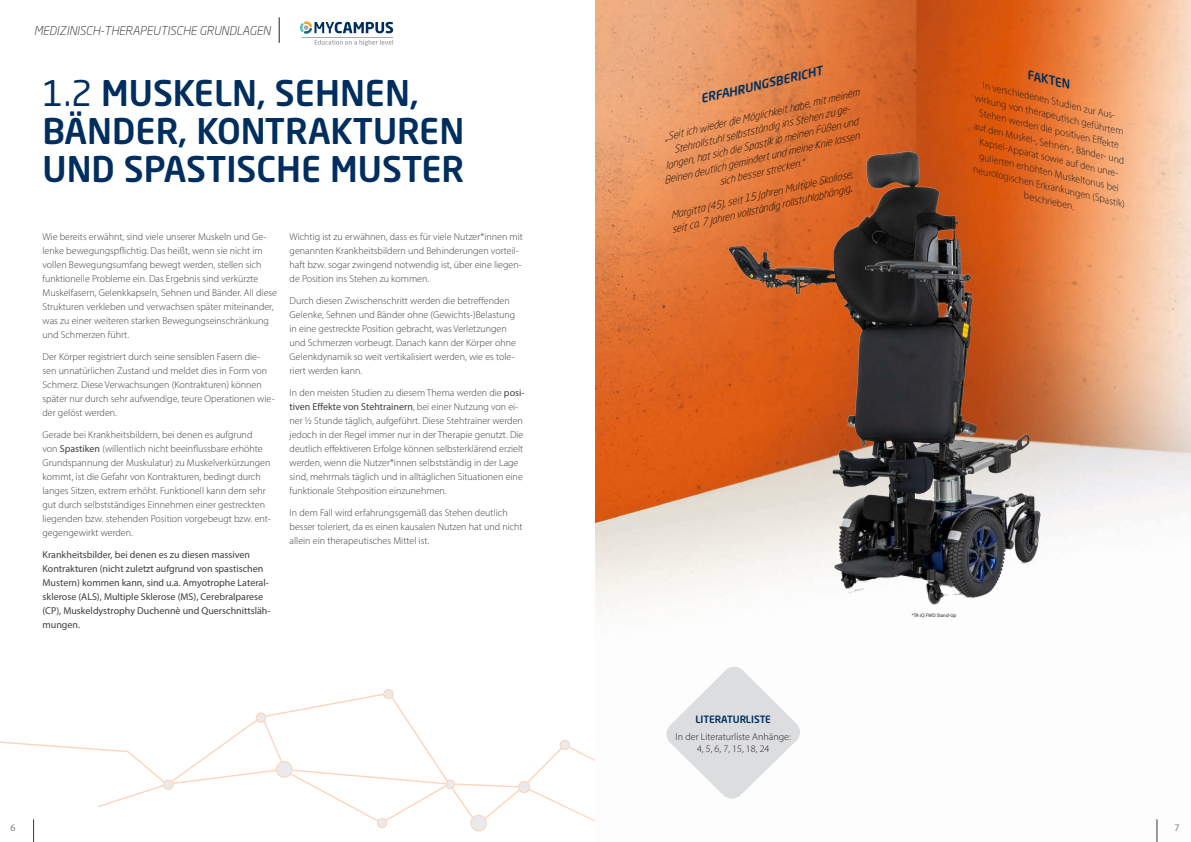
<style>
.page{position:relative;width:1191px;height:842px;background:#fff}
.page>*{position:absolute;margin:0;border:0;box-sizing:border-box;transform-origin:0 0}
.headline{font:500 35px/38px "Neo Sans W1 G";color:#002e5e}
.t1{font:italic 300 12px "Neo Sans W1 G";color:#231f20}
.t2{font:italic 500 12px "Neo Sans W1 G";color:#002e5e}
.t3{font:300 10px/14px "Myriad Pro";color:#3e3e3f}
.Default{font:italic 300 10px/14px "Neo Sans W1 G";color:#000}
.t4{font:10px/14px "Myriad Pro";color:#3e3e3f}
.Pa3{font:italic 300 10px "Myriad Pro";color:#231f20}
.t5{font:300 10px/12px "Myriad Pro";color:#231f20;text-align:center}
.t6{font:500 10px "Neo Sans W1 G";color:#002e5e}
.t7{font:10px "Myriad Pro";color:#808285}
.t8{font:5px "Myriad Pro";color:#231f20}
.s1{font-weight:400}
.s2{font-family:"Myriad Pro";font-weight:400}
</style>
<div class="page">
<svg style="left:0;top:714px;width:259px;height:111px"></svg>
<svg style="left:263px;top:693px;width:307px;height:139px"></svg>
<svg style="left:478px;top:743px;width:117px;height:89px"></svg>
<svg style="left:96px;top:768px;width:382px;height:57px"></svg>
<div style="left:384px;top:689px;width:9px;height:10px;background:#e9eaeb;border-radius:50%"></div>
<div style="left:383px;top:689px;width:11px;height:10px;border:1px solid #fdd4b9;border-radius:50%"></div>
<div style="left:471px;top:815px;width:15px;height:16px;background:#e9eaeb;border-radius:50%"></div>
<div style="left:470px;top:815px;width:17px;height:16px;border:1px solid #fdd4b9;border-radius:50%"></div>
<div style="left:446px;top:780px;width:8px;height:9px;background:#e9eaeb;border-radius:50%"></div>
<div style="left:445px;top:779px;width:10px;height:10px;border:1px solid #fdd4b9;border-radius:50%"></div>
<div style="left:519px;top:781px;width:10px;height:11px;background:#e9eaeb;border-radius:50%"></div>
<div style="left:518px;top:781px;width:12px;height:12px;border:1px solid #fdd4b9;border-radius:50%"></div>
<div style="left:377px;top:818px;width:10px;height:10px;background:#e9eaeb;border-radius:50%"></div>
<div style="left:377px;top:818px;width:10px;height:10px;border:1px solid #fdd4b9;border-radius:50%"></div>
<div style="left:560px;top:740px;width:9px;height:10px;background:#e9eaeb;border-radius:50%"></div>
<div style="left:559px;top:740px;width:11px;height:10px;border:1px solid #fdd4b9;border-radius:50%"></div>
<div style="left:276px;top:762px;width:16px;height:15px;background:#e9eaeb;border-radius:50%"></div>
<div style="left:276px;top:761px;width:16px;height:17px;border:1px solid #fdd4b9;border-radius:50%"></div>
<div style="left:256px;top:713px;width:9px;height:9px;background:#e9eaeb;border-radius:50%"></div>
<div style="left:256px;top:712px;width:10px;height:11px;border:1px solid #fdd4b9;border-radius:50%"></div>
<div style="left:164px;top:780px;width:9px;height:9px;background:#e9eaeb;border-radius:50%"></div>
<div style="left:163px;top:779px;width:11px;height:11px;border:1px solid #fdd4b9;border-radius:50%"></div>
<img style="left:595px;top:0;width:596px;height:842px">
<hr style="left:303px;top:37px;width:90px;height:1px;background:#a8a9ad">
<svg style="left:314px;top:40px;width:79px;height:6px"></svg>
<svg style="left:300px;top:21px;width:93px;height:13px"></svg>
<svg style="left:279px;top:17px;width:1px;height:26px"></svg>
<svg style="left:665px;top:665px;width:136px;height:135px"></svg>
<svg style="left:33px;top:819px;width:1px;height:23px"></svg>
<svg style="left:1156px;top:819px;width:1px;height:23px"></svg>
<img style="left:727px;top:145px;width:339px;height:470px">
<p class="t1" style="left:34px;top:23px;width:238px">MEDIZINISCH-THERAPEUTISCHE GRUNDLAGEN</p>
<p class="headline" style="left:43px;top:73px;width:423px"><span class="s1">1.2</span> MUSKELN, SEHNEN,<br>BÄNDER, KONTRAKTUREN<br>UND SPASTISCHE MUSTER</p>
<p class="t3" style="left:43px;top:230px;width:236px">Wie bereits erwähnt, sind viele unserer Muskeln und Ge&shy;lenke bewegungspflichtig. Das heißt, wenn sie nicht im vollen Bewegungsumfang bewegt werden, stellen sich funktionelle Probleme ein. Das Ergebnis sind verkürzte Muskelfasern, Gelenkkapseln, Sehnen und Bänder. All diese Strukturen verkleben und verwachsen später miteinander, was zu einer weiteren starken Bewegungseinschränkung und Schmerzen führt.</p>
<p class="t3" style="left:43px;top:350px;width:234px">Der Körper registriert durch seine sensiblen Fasern die&shy;sen unnatürlichen Zustand und meldet dies in Form von Schmerz. Diese Verwachsungen (Kontrakturen) können später nur durch sehr aufwendige, teure Operationen wie&shy;der gelöst werden.</p>
<p class="t3" style="left:43px;top:428px;width:230px">Gerade bei Krankheitsbildern, bei denen es aufgrund<br>von <span class="s1">Spastiken</span> (willentlich nicht beeinflussbare erhöhte Grundspannung der Muskulatur) zu Muskelverkürzungen kommt, ist die Gefahr von Kontrakturen, bedingt durch langes Sitzen, extrem erhöht. Funktionell kann dem sehr gut durch selbstständiges Einnehmen einer gestreckten liegenden bzw. stehenden Position vorgebeugt bzw. ent&shy;gegengewirkt werden.</p>
<p class="t4" style="left:43px;top:548px;width:229px">Krankheitsbilder, bei denen es zu diesen massiven Kontrakturen (nicht zuletzt aufgrund von spastischen Mustern) kommen kann, sind u.a. Amyotrophe Lateral&shy;sklerose (ALS), Multiple Sklerose (MS), Cerebralparese (CP), Muskeldystrophy Duchennè und Querschnittsläh&shy;mungen.</p>
<p class="t3" style="left:289px;top:230px;width:235px">Wichtig ist zu erwähnen, dass es für viele Nutzer*innen mit genannten Krankheitsbildern und Behinderungen vorteil&shy;haft bzw. sogar zwingend notwendig ist, über eine liegen&shy;de Position ins Stehen zu kommen.</p>
<p class="t3" style="left:289px;top:294px;width:228px">Durch diesen Zwischenschritt werden die betreffenden Gelenke, Sehnen und Bänder ohne (Gewichts-)Belastung in eine gestreckte Position gebracht, was Verletzungen und Schmerzen vorbeugt. Danach kann der Körper ohne Gelenkdynamik so weit vertikalisiert werden, wie es tole&shy;riert werden kann.</p>
<p class="t3" style="left:289px;top:386px;width:236px">In den meisten Studien zu diesem Thema werden die <span class="s1">posi&shy;tiven Effekte von Stehtrainern</span>, bei einer Nutzung von ei&shy;ner ½ Stunde täglich, aufgeführt. Diese Stehtrainer werden jedoch in der Regel immer nur in der Therapie genutzt. Die deutlich effektiveren Erfolge können selbsterklärend erzielt werden, wenn die Nutzer*innen selbstständig in der Lage sind, mehrmals täglich und in alltäglichen Situationen eine funktionale Stehposition einzunehmen.</p>
<p class="t3" style="left:289px;top:506px;width:235px">In dem Fall wird erfahrungsgemäß das Stehen deutlich besser toleriert, da es einen kausalen Nutzen hat und nicht allein ein therapeutisches Mittel ist.</p>
<p class="t2" style="left:699px;top:91px;width:126px;rotate:-13deg">ERFAHRUNGSBERICHT</p>
<p class="Default" style="left:662px;top:130px;width:201px;rotate:-13deg">„Seit ich wieder die Möglichkeit habe, mit meinem</p>
<p class="Default" style="left:672px;top:142px;width:184px;rotate:-13deg">Stehrollstuhl selbstständig ins Stehen zu ge-</p>
<p class="Default" style="left:664px;top:159px;width:199px;rotate:-13deg">langen, hat sich die Spastik in meinen Füßen und</p>
<p class="Default" style="left:662px;top:173px;width:202px;rotate:-13deg">Beinen deutlich gemindert und meine Knie lassen</p>
<p class="Default" style="left:717px;top:175px;width:88px;rotate:-13deg">sich besser strecken.“</p>
<p class="Default" style="left:667px;top:209px;width:190px;rotate:-13deg">Margitta (45), seit 15 Jahren Multiple Skoliose, seit ca. 7 Jahren vollständig rollstuhlabhängig<span class="s2">.</span></p>
<p class="t2" style="left:1030px;top:67px;width:45px;rotate:13deg">FAKTEN</p>
<p class="Pa3" style="left:985px;top:79px;width:139px;rotate:13deg">In verschiedenen Studien zur Aus-</p>
<p class="Pa3" style="left:976px;top:92px;width:154px;rotate:13deg">wirkung von therapeutisch geführtem</p>
<p class="Pa3" style="left:981px;top:107px;width:145px;rotate:13deg">Stehen werden die positiven Eff ekte</p>
<p class="Pa3" style="left:976px;top:120px;width:156px;rotate:13deg">auf den Muskel-, Sehnen-, Bänder- und</p>
<p class="Pa3" style="left:981px;top:136px;width:146px;rotate:13deg">Kapsel-Apparat sowie auf den unre-</p>
<p class="Pa3" style="left:981px;top:150px;width:145px;rotate:13deg">gulierten erhöhten Muskeltonus bei</p>
<p class="Pa3" style="left:975px;top:163px;width:157px;rotate:13deg">neurologischen Erkrankungen (Spastik)</p>
<p class="Pa3" style="left:1026px;top:189px;width:53px;rotate:13deg">beschrieben.</p>
<p class="t6" style="left:695px;top:713px;width:77px">LITERATURLISTE</p>
<p class="t5" style="left:675px;top:730px;width:117px">In der Literaturliste Anhänge:<br>4, 5, 6, 7, 15, 18, 24</p>
<p class="t8" style="left:911px;top:613px;width:46px">*TA iQ FWD Stand-Up</p>
<p class="t7" style="left:10px;top:821px;width:7px">6</p>
<p class="t7" style="left:1174px;top:821px;width:7px">7</p>
</div>
